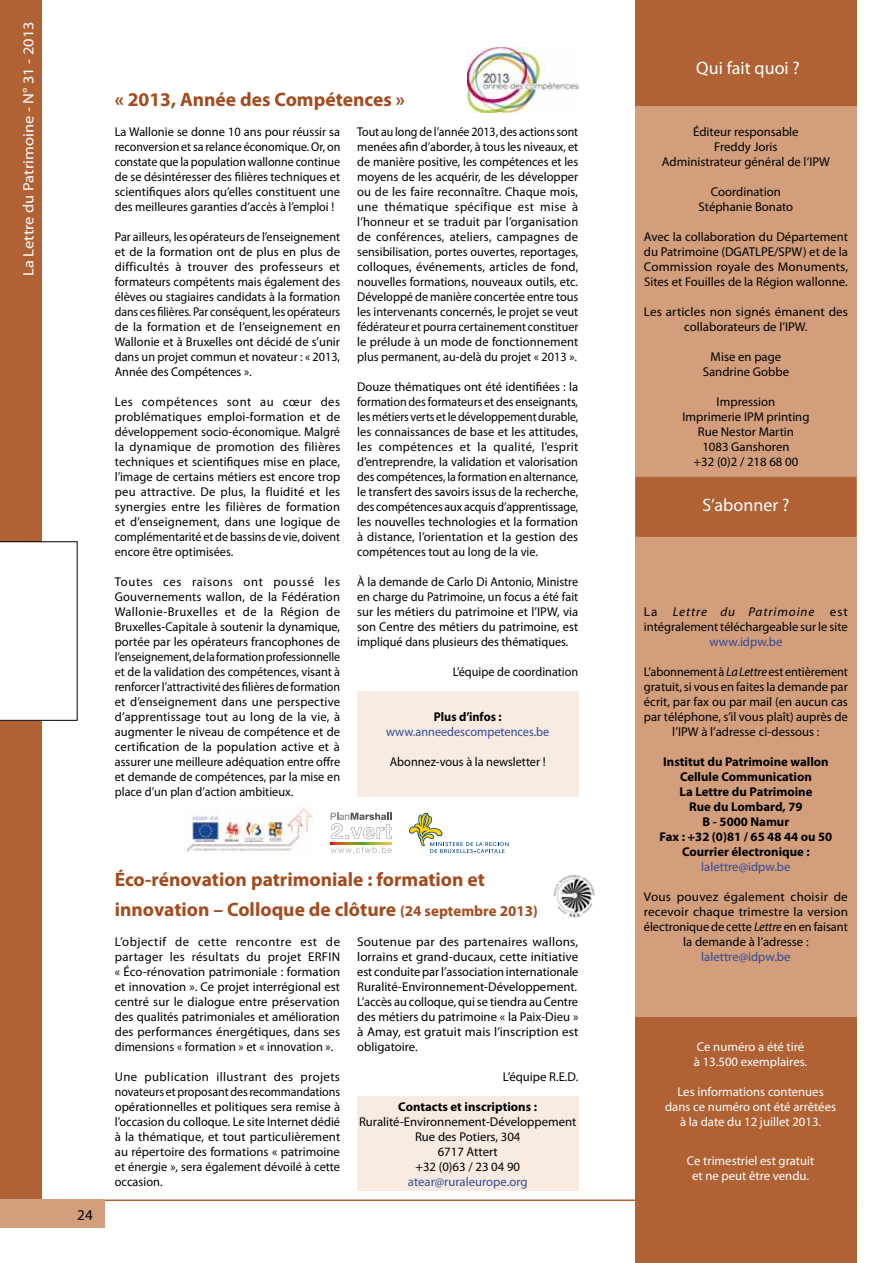
<style>
.page{position:relative;width:893px;height:1263px;background:#fff}
.page>*{position:absolute;margin:0;border:0;box-sizing:border-box;transform-origin:0 0}
.t1{font:700 19.5px/30px "Myriad Pro";color:#a34b1e}
.t2{font:18px "Myriad Pro";color:#fff}
.t3{font:15px "Myriad Pro";color:#fff;scale:1.1 1}
.t4{font:15px "Myriad Pro";color:#000}
.t5{font:12.75px/15px "Myriad Pro";color:#000;text-align:center}
.t6{font:12.75px/15px "Myriad Pro";color:#000;text-align:justify;scale:.94 1}
.t7{font:12.75px/15px "Myriad Pro";color:#000;text-align:justify;scale:.96 1}
.t8{font:700 12.75px/15px "Myriad Pro";color:#000;text-align:center}
.t9{font:12.75px/15px "Myriad Pro";color:#fff;text-align:center}
.t10{font:12.75px "Myriad Pro";color:#324a97}
.t11{font:12.75px "Myriad Pro";color:#324a97;scale:.96 1}
.t12{font:700 12.75px "Myriad Pro";color:#000;scale:.96 1}
.s1{font-size:15px}
.s2{font-style:italic}
</style>
<div class="page">
<div style="left:357px;top:691px;width:221px;height:105px;background:#f7ebe2"></div>
<div style="left:0;top:0;width:42px;height:1205px;background:#b16234"></div>
<hr style="left:0;top:1199px;width:857px;height:2px;background:#b16234">
<div style="left:0;top:1199px;width:105px;height:29px;background:#d29e7b"></div>
<div style="left:0;top:541px;width:78px;height:180px;background:#fff"></div>
<div style="left:635px;top:0;width:221px;height:1163px;background:#d29e7b"></div>
<div style="left:635px;top:0;width:222px;height:106px;background:#b16234"></div>
<div style="left:635px;top:1017px;width:221px;height:246px;background:#b16234"></div>
<div style="left:635px;top:477px;width:221px;height:60px;background:#b16234"></div>
<div style="left:357px;top:1096px;width:221px;height:95px;background:#f7ebe2"></div>
<img style="left:468px;top:48px;width:110px;height:65px">
<img style="left:553px;top:874px;width:42px;height:44px">
<img style="left:184px;top:806px;width:130px;height:46px">
<svg style="left:409px;top:813px;width:100px;height:40px"></svg>
<svg style="left:331px;top:813px;width:61px;height:26px"></svg>
<svg style="left:331px;top:843px;width:61px;height:1px"></svg>
<svg style="left:331px;top:847px;width:61px;height:6px"></svg>
<p class="t3" style="left:19px;top:276px;width:233px;rotate:-90deg">La Lettre du Patrimoine - N° 31 - 2013</p>
<h1 class="t1" style="left:115px;top:84px;width:292px">« 2013, Année des Compétences »</h1>
<p class="t5" style="left:115px;top:124px;width:227px;text-align:justify">La Wallonie se donne 10 ans pour réussir sa reconversion et sa relance économique. Or, on constate que la population wallonne continue de se désintéresser des filières techniques et scientifiques alors qu’elles constituent une des meilleures garanties d’accès à l’emploi !</p>
<p class="t7" style="left:115px;top:229px;width:236px">Par ailleurs, les opérateurs de l’enseignement et de la formation ont de plus en plus de difficultés à trouver des professeurs et formateurs compétents mais également des élèves ou stagiaires candidats à la formation dans ces filières. Par conséquent, les opérateurs de la formation et de l’enseignement en Wallonie et à Bruxelles ont décidé de s’unir dans un projet commun et novateur : « 2013, Année des Compétences ».</p>
<p class="t5" style="left:115px;top:394px;width:227px;text-align:justify">Les compétences sont au cœur des problématiques emploi-formation et de développement socio-économique. Malgré la dynamique de promotion des filières techniques et scientifiques mise en place, l’image de certains métiers est encore trop peu attractive. De plus, la fluidité et les synergies entre les filières de formation et d’enseignement, dans une logique de complémentarité et de bassins de vie, doivent encore être optimisées.</p>
<p class="t5" style="left:115px;top:574px;width:227px;text-align:justify">Toutes ces raisons ont poussé les Gouvernements wallon, de la Fédération Wallonie-Bruxelles et de la Région de Bruxelles-Capitale à soutenir la dynamique, portée par les opérateurs francophones de l’enseignement, de la formation professionnelle et de la validation des compétences, visant à renforcer l’attractivité des filières de formation et d’enseignement dans une perspective d’apprentissage tout au long de la vie, à augmenter le niveau de compétence et de certification de la population active et à assurer une meilleure adéquation entre offre et demande de compétences, par la mise en place d’un plan d’action ambitieux.</p>
<p class="t6" style="left:357px;top:124px;width:237px">Tout au long de l’année 2013, des actions sont menées afin d’aborder, à tous les niveaux, et de manière positive, les compétences et les moyens de les acquérir, de les développer ou de les faire reconnaître. Chaque mois, une thématique spécifique est mise à l’honneur et se traduit par l’organisation de conférences, ateliers, campagnes de sensibilisation, portes ouvertes, reportages, colloques, événements, articles de fond, nouvelles formations, nouveaux outils, etc.<br>Développé de manière concertée entre tous les intervenants concernés, le projet se veut fédérateur et pourra certainement constituer le prélude à un mode de fonctionnement plus permanent, au-delà du projet « 2013 ».</p>
<p class="t5" style="left:357px;top:379px;width:223px;text-align:justify">Douze thématiques ont été identifiées : la formation des formateurs et des enseignants, les métiers verts et le développement durable, les connaissances de base et les attitudes, les compétences et la qualité, l’esprit d’entreprendre, la validation et valorisation des compétences, la formation en alternance, le transfert des savoirs issus de la recherche, des compétences aux acquis d’apprentissage, les nouvelles technologies et la formation à distance, l’orientation et la gestion des compétences tout au long de la vie.</p>
<p class="t7" style="left:357px;top:574px;width:232px">À la demande de Carlo Di Antonio, Ministre en charge du Patrimoine, un focus a été fait sur les métiers du patrimoine et l’IPW, via son Centre des métiers du patrimoine, est impliqué dans plusieurs des thématiques.</p>
<p class="t7" style="left:453px;top:664px;width:132px">L’équipe de coordination</p>
<p class="t12" style="left:434px;top:709px;width:72px">Plus d’infos :</p>
<p class="t11" style="left:386px;top:724px;width:172px">www.anneedescompetences.be</p>
<p class="t7" style="left:390px;top:754px;width:164px">Abonnez-vous à la newsletter !</p>
<p class="t4" style="left:77px;top:1205px;width:17px">24</p>
<h1 class="t1" style="left:115px;top:864px;width:424px">Éco-rénovation patrimoniale : formation et innovation – Colloque de clôture <span class="s1">(24 septembre 2013)</span></h1>
<p class="t5" style="left:115px;top:934px;width:227px;text-align:justify">L’objectif de cette rencontre est de partager les résultats du projet ERFIN « Éco-rénovation patrimoniale : formation et innovation ». Ce projet interrégional est centré sur le dialogue entre préservation des qualités patrimoniales et amélioration des performances énergétiques, dans ses dimensions « formation » et « innovation ».</p>
<p class="t5" style="left:115px;top:1069px;width:227px;text-align:justify">Une publication illustrant des projets novateurs et proposant des recommandations opérationnelles et politiques sera remise à l’occasion du colloque. Le site Internet dédié à la thématique, et tout particulièrement au répertoire des formations « patrimoine et énergie », sera également dévoilé à cette occasion.</p>
<p class="t5" style="left:357px;top:934px;width:223px;text-align:justify">Soutenue par des partenaires wallons, lorrains et grand-ducaux, cette initiative est conduite par l’association internationale Ruralité-Environnement-Développement.<br>L’accès au colloque, qui se tiendra au Centre des métiers du patrimoine « la Paix-Dieu » à Amay, est gratuit mais l’inscription est obligatoire.</p>
<p class="t5" style="left:503px;top:1069px;width:77px">L’équipe R.E.D.</p>
<p class="t8" style="left:398px;top:1099px;width:140px">Contacts et inscriptions :</p>
<p class="t5" style="left:359px;top:1114px;width:219px">Ruralité-Environnement-Développement<br>Rue des Potiers, 304<br>6717 Attert<br>+32 (0)63 / 23 04 90</p>
<p class="t10" style="left:408px;top:1174px;width:121px">atear@ruraleurope.org</p>
<h2 class="t2" style="left:696px;top:57px;width:105px">Qui fait quoi ?</h2>
<p class="t5" style="left:662px;top:124px;width:169px">Éditeur responsable<br>Freddy Joris<br>Administrateur général de l’IPW</p>
<p class="t5" style="left:699px;top:184px;width:96px">Coordination<br>Stéphanie Bonato</p>
<p class="t5" style="left:644px;top:229px;width:206px;text-align:justify">Avec la collaboration du Département du Patrimoine (DGATLPE/SPW) et de la Commission royale des Monuments, Sites et Fouilles de la Région wallonne.</p>
<p class="t5" style="left:644px;top:304px;width:206px">Les articles non signés émanent des collaborateurs de l’IPW.</p>
<p class="t5" style="left:703px;top:349px;width:88px">Mise en page<br>Sandrine Gobbe</p>
<p class="t5" style="left:682px;top:394px;width:129px">Impression<br>Imprimerie IPM printing<br>Rue Nestor Martin<br>1083 Ganshoren<br>+32 (0)2 / 218 68 00</p>
<h2 class="t2" style="left:702px;top:494px;width:88px">S’abonner ?</h2>
<p class="t5" style="left:644px;top:604px;width:206px;text-align:left">La <span class="s2">Lettre du Patrimoine</span> est intégralement téléchargeable sur le site</p>
<p class="t10" style="left:709px;top:634px;width:75px">www.idpw.be</p>
<p class="t5" style="left:644px;top:664px;width:206px">L’abonnement à <span class="s2">La Lettre</span> est entièrement gratuit, si vous en faites la demande par écrit, par fax ou par mail (en aucun cas par téléphone, s’il vous plaît) auprès de l’IPW à l’adresse ci-dessous :</p>
<p class="t8" style="left:660px;top:754px;width:174px">Institut du Patrimoine wallon<br>Cellule Communication<br>La Lettre du Patrimoine<br>Rue du Lombard, 79<br>B - 5000 Namur<br>Fax : +32 (0)81 / 65 48 44 ou 50<br>Courrier électronique :</p>
<p class="t10" style="left:701px;top:859px;width:91px">lalettre@idpw.be</p>
<p class="t5" style="left:644px;top:889px;width:206px">Vous pouvez également choisir de recevoir chaque trimestre la version électronique de cette <span class="s2">Lettre</span> en en faisant la demande à l’adresse :</p>
<p class="t10" style="left:701px;top:949px;width:91px">lalettre@idpw.be</p>
<p class="t9" style="left:694px;top:1039px;width:115px;text-align:left">Ce numéro a été tiré à 13.500 exemplaires.</p>
<p class="t9" style="left:665px;top:1084px;width:173px">Les informations contenues dans ce numéro ont été arrêtées à la date du 12 juillet 2013.</p>
<p class="t9" style="left:687px;top:1153px;width:129px">Ce trimestriel est gratuit et ne peut être vendu.</p>
</div>
